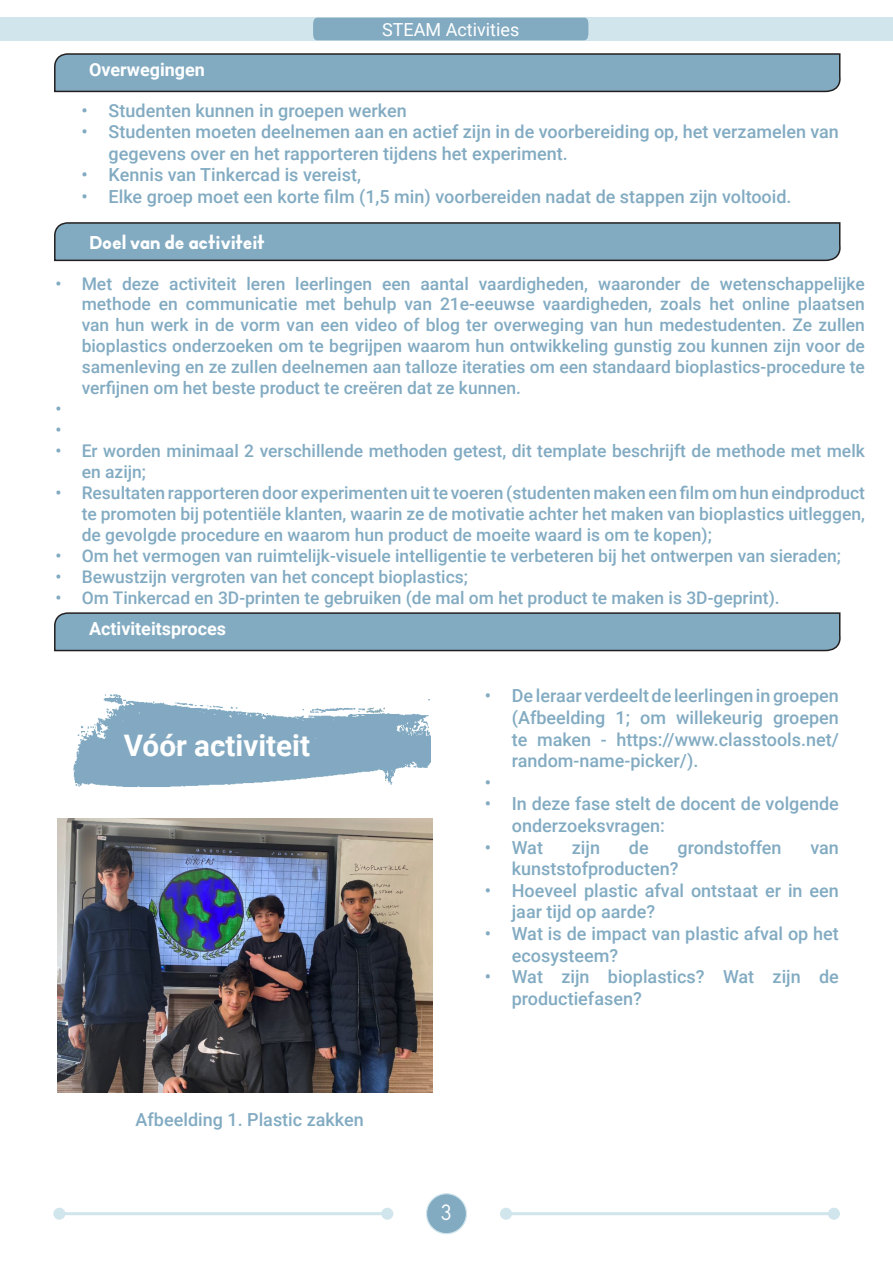
<style>
.page{position:relative;width:893px;height:1263px;background:#fff}
.page>*{position:absolute;margin:0;border:0;box-sizing:border-box;transform-origin:0 0}
.t1{font:700 29.55px "Roboto";color:#fff}
.t2{font:21px "TG Neuramatica";color:#fff}
.t3{font:500 18px/21.6px "Roboto";color:#82abc2}
.t4{font:700 18px "Roboto";color:#fff}
.t5{font:900 18px "TG Neuramatica";color:#fff}
.t6{font:18px "Roboto";color:#fff}
.t7{font:500 17.4px/21px "Roboto";color:#82abc2;text-align:justify}
</style>
<div class="page">
<div style="left:426px;top:1194px;width:40px;height:40px;background:#82abc2;border-radius:50%"></div>
<div style="left:426px;top:1193px;width:41px;height:41px;border:1px solid #d0e5ec;border-radius:50%"></div>
<div style="left:0;top:18px;width:893px;height:23px;background:#d0e5ec"></div>
<svg style="left:312px;top:17px;width:277px;height:24px;background:#86aec4"></svg>
<hr style="left:506px;top:1212px;width:328px;height:3px;background:#d0e5ec">
<div style="left:500px;top:1208px;width:12px;height:12px;background:#d0e5ec;border-radius:50%"></div>
<div style="left:828px;top:1208px;width:12px;height:12px;background:#d0e5ec;border-radius:50%"></div>
<hr style="left:59px;top:1212px;width:328px;height:3px;background:#d0e5ec">
<div style="left:53px;top:1208px;width:12px;height:12px;background:#d0e5ec;border-radius:50%"></div>
<div style="left:381px;top:1208px;width:12px;height:12px;background:#d0e5ec;border-radius:50%"></div>
<svg style="left:54px;top:612px;width:787px;height:40px;background:#7ea2b7"></svg>
<svg style="left:54px;top:53px;width:787px;height:40px;background:#7ea2b7"></svg>
<svg style="left:54px;top:222px;width:787px;height:40px;background:#7ea2b7"></svg>
<img style="left:73px;top:694px;width:358px;height:93px">
<img style="left:57px;top:819px;width:375px;height:274px">
<p class="t4" style="left:89px;top:57px;width:118px">Overwegingen</p>
<p class="t6" style="left:382px;top:17px;width:139px">STEAM Activities</p>
<p class="t3" style="left:82px;top:99px;width:327px">• Studenten kunnen in groepen werken</p>
<p class="t3" style="left:109px;top:120px;width:732px;text-indent:-27px">• Studenten moeten deelnemen aan en actief zijn in de voorbereiding op, het verzamelen van gegevens over en het rapporteren tijdens het experiment.</p>
<p class="t3" style="left:82px;top:164px;width:281px">• Kennis van Tinkercad is vereist,</p>
<p class="t3" style="left:82px;top:185px;width:711px">• Elke groep moet een korte film (1,5 min) voorbereiden nadat de stappen zijn voltooid.</p>
<p class="t5" style="left:89px;top:231px;width:178px">Doel van de activiteit</p>
<p class="t7" style="left:82px;top:272px;width:785px;text-indent:-26px">• Met deze activiteit leren leerlingen een aantal vaardigheden, waaronder de wetenschappelijke methode en communicatie met behulp van 21e-eeuwse vaardigheden, zoals het online plaatsen van hun werk in de vorm van een video of blog ter overweging van hun medestudenten. Ze zullen bioplastics onderzoeken om te begrijpen waarom hun ontwikkeling gunstig zou kunnen zijn voor de samenleving en ze zullen deelnemen aan talloze iteraties om een standaard bioplastics-procedure te verfijnen om het beste product te creëren dat ze kunnen.</p>
<p class="t7" style="left:56px;top:398px;width:8px">•</p>
<p class="t7" style="left:56px;top:419px;width:8px">•</p>
<p class="t7" style="left:82px;top:440px;width:785px;text-indent:-26px">• Er worden minimaal 2 verschillende methoden getest, dit template beschrijft de methode met melk en azijn;</p>
<p class="t7" style="left:82px;top:482px;width:785px;text-indent:-26px">• Resultaten rapporteren door experimenten uit te voeren (studenten maken een film om hun eindproduct te promoten bij potentiële klanten, waarin ze de motivatie achter het maken van bioplastics uitleggen, de gevolgde procedure en waarom hun product de moeite waard is om te kopen);</p>
<p class="t7" style="left:56px;top:545px;width:787px">• Om het vermogen van ruimtelijk-visuele intelligentie te verbeteren bij het ontwerpen van sieraden;</p>
<p class="t7" style="left:56px;top:565px;width:414px">• Bewustzijn vergroten van het concept bioplastics;</p>
<p class="t7" style="left:56px;top:586px;width:726px">• Om Tinkercad en 3D-printen te gebruiken (de mal om het product te maken is 3D-geprint).</p>
<p class="t4" style="left:89px;top:616px;width:139px">Activiteitsproces</p>
<p class="t1" style="left:124px;top:725px;width:188px">Vóór activiteit</p>
<p class="t3" style="left:136px;top:1108px;width:230px">Afbeelding 1. Plastic zakken</p>
<p class="t3" style="left:512px;top:684px;width:329px;text-align:justify;text-indent:-27px">• De leraar verdeelt de leerlingen in groepen (Afbeelding 1; om willekeurig groepen te maken - https://www.classtools.net/ random-name-picker/).</p>
<p class="t3" style="left:485px;top:771px;width:8px">•</p>
<p class="t3" style="left:512px;top:792px;width:329px;text-indent:-27px">• In deze fase stelt de docent de volgende onderzoeksvragen:</p>
<p class="t3" style="left:485px;top:836px;width:60px">• Wat</p>
<p class="t3" style="left:572px;top:836px;width:30px">zijn</p>
<p class="t3" style="left:629px;top:836px;width:21px">de</p>
<p class="t3" style="left:677px;top:836px;width:106px">grondstoffen</p>
<p class="t3" style="left:810px;top:836px;width:30px">van</p>
<p class="t3" style="left:512px;top:857px;width:168px">kunststofproducten?</p>
<p class="t3" style="left:512px;top:879px;width:329px;text-indent:-27px">• Hoeveel plastic afval ontstaat er in een jaar tijd op aarde?</p>
<p class="t3" style="left:512px;top:922px;width:329px;text-indent:-27px">• Wat is de impact van plastic afval op het ecosysteem?</p>
<p class="t3" style="left:512px;top:965px;width:329px;text-indent:-27px">• Wat zijn bioplastics? Wat zijn de productiefasen?</p>
<p class="t2" style="left:441px;top:1198px;width:12px">3</p>
</div>
